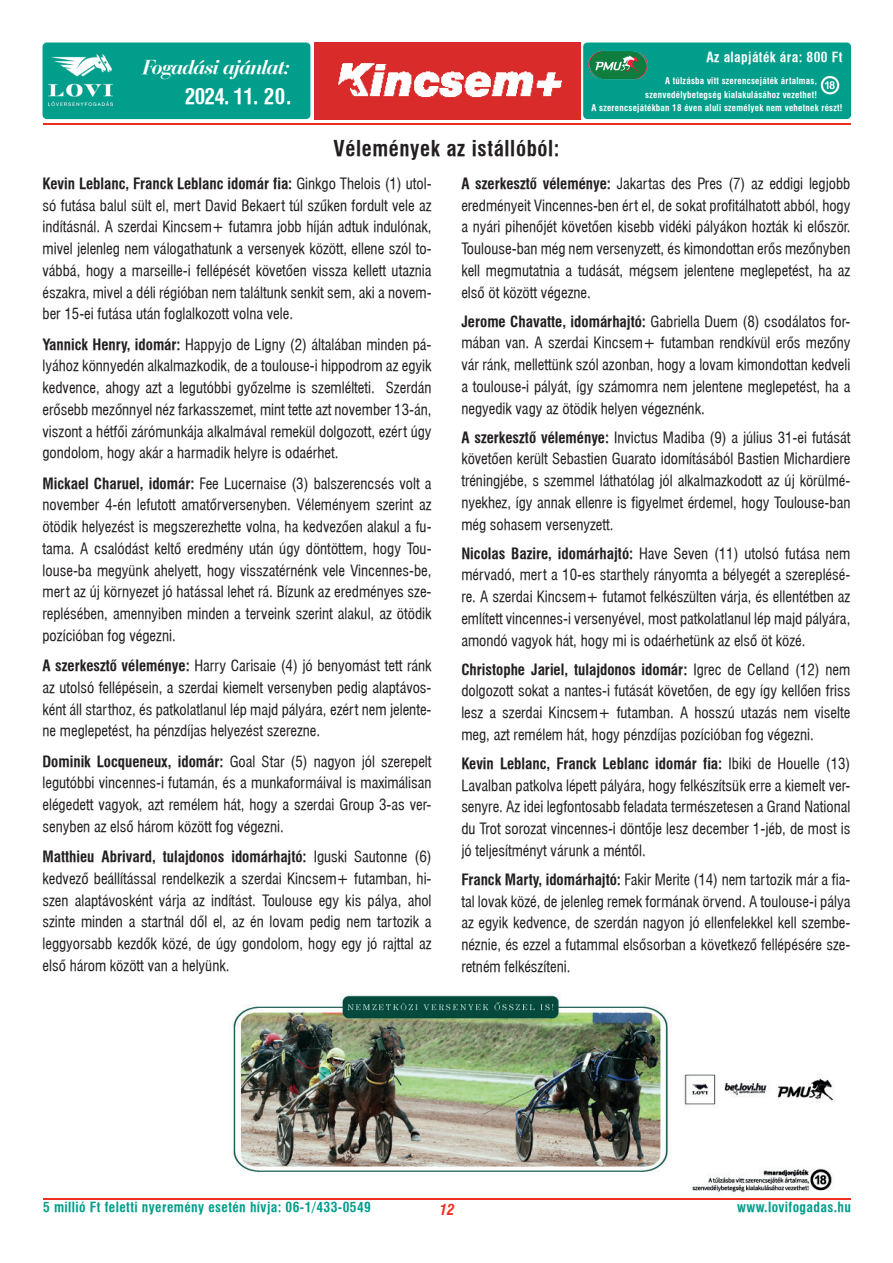
<style>
.page{position:relative;width:893px;height:1263px;background:#fff}
.page>*{position:absolute;margin:0;border:0;box-sizing:border-box;transform-origin:0 0}
.t1{font:21px "Swiss 721 Cn PFL Bold";letter-spacing:.03em;color:#231f20}
.t2{font:italic 21px "Bauer Bodoni PFL Bold";letter-spacing:-.03em;color:#fff}
.t3{font:21px "Swiss 721 Cn PFL Bold";letter-spacing:-.03em;color:#fff}
.t4{font:15px/21.8px "Swiss 721 Cn PFL Normal";color:#231f20;text-align:justify}
.t5{font:15px "Swiss 721 Cn PFL Bold";color:#231f20}
.t6{font:italic 700 condensed 15px "Swiss 721 BT";color:#ee2e22}
.t7{font:13.5px "Swiss 721 Cn PFL Bold";letter-spacing:.03em;color:#009e8b}
.t8{font:13.5px "Swiss 721 Cn PFL Bold";letter-spacing:.03em;color:#fff}
.t9{font:9px "Swiss 721 Cn PFL Bold";letter-spacing:.03em;color:#fff}
.s1{font-family:"Swiss 721 Cn PFL Normal"}
.s2{font-family:"Swiss 721 Cn PFL Bold"}
</style>
<div class="page">
<hr style="left:43px;top:123px;width:808px;height:2px;background:#ee2e22">
<hr style="left:43px;top:1198px;width:808px;height:1px;background:#ee2e22">
<div style="left:583px;top:43px;width:268px;height:76px;background:#009e8b;border-radius:4px"></div>
<div style="left:43px;top:43px;width:267px;height:76px;background:#009e8b;border-radius:4px"></div>
<img style="left:820px;top:76px;width:20px;height:19px">
<img style="left:314px;top:43px;width:266px;height:76px">
<img style="left:588px;top:51px;width:60px;height:29px">
<img style="left:49px;top:54px;width:64px;height:51px">
<img style="left:233px;top:995px;width:602px;height:198px">
<h1 class="t2" style="left:143px;top:54px;width:149px">Fogadási ajánlat:</h1>
<h1 class="t3" style="left:185px;top:83px;width:108px">2024. 11. 20.</h1>
<p class="t8" style="left:706px;top:49px;width:138px">Az alapjáték ára: 800 Ft</p>
<p class="t9" style="left:665px;top:76px;width:153px">A túlzásba vitt szerencsejáték ártalmas,</p>
<p class="t9" style="left:645px;top:89px;width:173px">szenvedélybetegség kialakulásához vezethet!</p>
<p class="t9" style="left:591px;top:103px;width:253px">A szerencsejátékban 18 éven aluli személyek nem vehetnek részt!</p>
<h1 class="t1" style="left:333px;top:136px;width:228px">Vélemények az istállóból:</h1>
<p class="t5" style="left:43px;top:174px;width:391px">Kevin Leblanc, Franck Leblanc idomár fia: <span class="s1">Ginkgo Thelois (1) utol-</span></p>
<p class="t4" style="left:43px;top:194px;width:391px">só futása balul sült el, mert David Bekaert túl szűken fordult vele az indításnál. A szerdai Kincsem+ futamra jobb híján adtuk indulónak, mivel jelenleg nem válogathatunk a versenyek között, ellene szól to&shy;vábbá, hogy a marseille-i fellépését követően vissza kellett utaznia északra, mivel a déli régióban nem találtunk senkit sem, aki a novem&shy;ber 15-ei futása után foglalkozott volna vele.</p>
<p class="t4" style="left:43px;top:333px;width:391px"><span class="s2">Yannick Henry, idomár:</span> Happyjo de Ligny (2) általában minden pá&shy;lyához könnyedén alkalmazkodik, de a toulouse-i hippodrom az egyik kedvence, ahogy azt a legutóbbi győzelme is szemlélteti. Szerdán erősebb mezőnnyel néz farkasszemet, mint tette azt november 13-án, viszont a hétfői zárómunkája alkalmával remekül dolgozott, ezért úgy gondolom, hogy akár a harmadik helyre is odaérhet.</p>
<p class="t4" style="left:43px;top:472px;width:391px"><span class="s2">Mickael Charuel, idomár:</span> Fee Lucernaise (3) balszerencsés volt a november 4-én lefutott amatőrversenyben. Véleményem szerint az ötödik helyezést is megszerezhette volna, ha kedvezően alakul a fu&shy;tama. A csalódást keltő eredmény után úgy döntöttem, hogy Tou&shy;louse-ba megyünk ahelyett, hogy visszatérnénk vele Vincennes-be, mert az új környezet jó hatással lehet rá. Bízunk az eredményes sze&shy;replésében, amennyiben minden a terveink szerint alakul, az ötödik pozícióban fog végezni.</p>
<p class="t4" style="left:43px;top:655px;width:391px"><span class="s2">A szerkesztő véleménye:</span> Harry Carisaie (4) jó benyomást tett ránk az utolsó fellépésein, a szerdai kiemelt versenyben pedig alaptávos&shy;ként áll starthoz, és patkolatlanul lép majd pályára, ezért nem jelente&shy;ne meglepetést, ha pénzdíjas helyezést szerezne.</p>
<p class="t4" style="left:43px;top:750px;width:391px"><span class="s2">Dominik Locqueneux, idomár:</span> Goal Star (5) nagyon jól szerepelt legutóbbi vincennes-i futamán, és a munkaformáival is maximálisan elégedett vagyok, azt remélem hát, hogy a szerdai Group 3-as ver&shy;senyben az első három között fog végezni.</p>
<p class="t5" style="left:43px;top:848px;width:391px">Matthieu Abrivard, tulajdonos idomárhajtó: <span class="s1">Iguski Sautonne (6)</span></p>
<p class="t4" style="left:43px;top:867px;width:391px">kedvező beállítással rendelkezik a szerdai Kincsem+ futamban, hi&shy;szen alaptávosként várja az indítást. Toulouse egy kis pálya, ahol szinte minden a startnál dől el, az én lovam pedig nem tartozik a leggyorsabb kezdők közé, de úgy gondolom, hogy egy jó rajttal az első három között van a helyünk.</p>
<p class="t4" style="left:461px;top:172px;width:391px"><span class="s2">A szerkesztő véleménye:</span> Jakartas des Pres (7) az eddigi legjobb eredményeit Vincennes-ben ért el, de sokat profitálhatott abból, hogy a nyári pihenőjét követően kisebb vidéki pályákon hozták ki először.<br>Toulouse-ban még nem versenyzett, és kimondottan erős mezőnyben kell megmutatnia a tudását, mégsem jelentene meglepetést, ha az első öt között végezne.</p>
<p class="t4" style="left:461px;top:310px;width:391px"><span class="s2">Jerome Chavatte, idomárhajtó:</span> Gabriella Duem (8) csodálatos for&shy;mában van. A szerdai Kincsem+ futamban rendkívül erős mezőny vár ránk, mellettünk szól azonban, hogy a lovam kimondottan kedveli a toulouse-i pályát, így számomra nem jelentene meglepetést, ha a negyedik vagy az ötödik helyen végeznénk.</p>
<p class="t4" style="left:461px;top:426px;width:391px"><span class="s2">A szerkesztő véleménye:</span> Invictus Madiba (9) a július 31-ei futását követően került Sebastien Guarato idomításából Bastien Michardiere tréningjébe, s szemmel láthatólag jól alkalmazkodott az új körülmé&shy;nyekhez, így annak ellenre is figyelmet érdemel, hogy Toulouse-ban még sohasem versenyzett.</p>
<p class="t4" style="left:461px;top:542px;width:391px"><span class="s2">Nicolas Bazire, idomárhajtó:</span> Have Seven (11) utolsó futása nem mérvadó, mert a 10-es starthely rányomta a bélyegét a szereplésé&shy;re. A szerdai Kincsem+ futamot felkészülten várja, és ellentétben az említett vincennes-i versenyével, most patkolatlanul lép majd pályára, amondó vagyok hát, hogy mi is odaérhetünk az első öt közé.</p>
<p class="t5" style="left:461px;top:660px;width:391px">Christophe Jariel, tulajdonos idomár: <span class="s1">Igrec de Celland (12) nem</span></p>
<p class="t4" style="left:461px;top:680px;width:391px">dolgozott sokat a nantes-i futását követően, de egy így kellően friss lesz a szerdai Kincsem+ futamban. A hosszú utazás nem viselte meg, azt remélem hát, hogy pénzdíjas pozícióban fog végezni.</p>
<p class="t5" style="left:461px;top:754px;width:391px">Kevin Leblanc, Franck Leblanc idomár fia: <span class="s1">Ibiki de Houelle (13)</span></p>
<p class="t4" style="left:461px;top:774px;width:391px">Lavalban patkolva lépett pályára, hogy felkészítsük erre a kiemelt ver&shy;senyre. Az idei legfontosabb feladata természetesen a Grand National du Trot sorozat vincennes-i döntője lesz december 1-jéb, de most is jó teljesítményt várunk a méntől.</p>
<p class="t4" style="left:461px;top:868px;width:391px"><span class="s2">Franck Marty, idomárhajtó:</span> Fakir Merite (14) nem tartozik már a fia&shy;tal lovak közé, de jelenleg remek formának örvend. A toulouse-i pálya az egyik kedvence, de szerdán nagyon jó ellenfelekkel kell szembe&shy;néznie, és ezzel a futammal elsősorban a következő fellépésére sze&shy;retném felkészíteni.</p>
<p class="t7" style="left:43px;top:1199px;width:329px">5 millió Ft feletti nyeremény esetén hívja: 06-1/433-0549</p>
<p class="t6" style="left:439px;top:1200px;width:17px">12</p>
<p class="t7" style="left:737px;top:1199px;width:115px">www.lovifogadas.hu</p>
</div>
